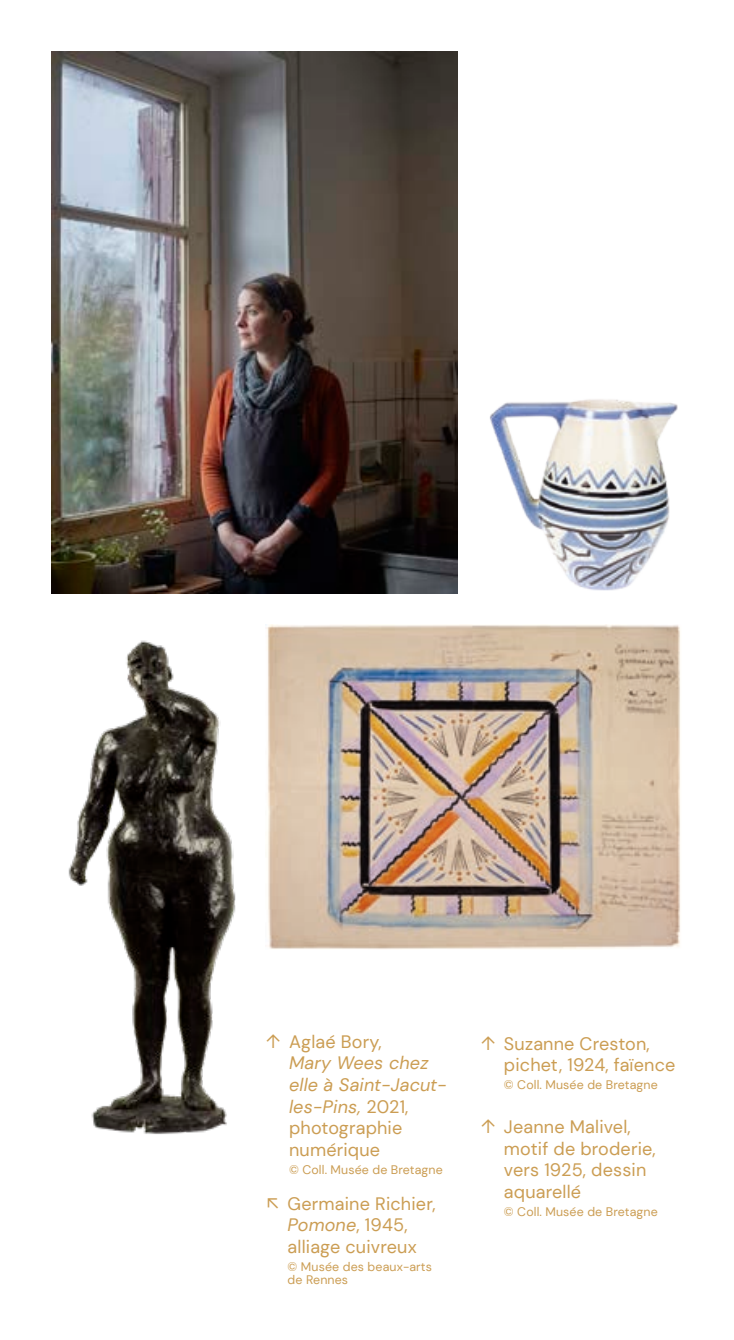
<style>
.page{position:relative;width:734px;height:1340px;background:#fff}
.page>*{position:absolute;margin:0;border:0;box-sizing:border-box;transform-origin:0 0}
.t1{font:18px/21.6px "DM Sans";letter-spacing:.01em;color:#cb9d53}
.t2{font:italic 18px/21.6px "DM Sans";letter-spacing:.01em;color:#cb9d53}
.t3{font:12.38px/13.5px "DM Sans";letter-spacing:.01em;color:#cb9d53}
.s1{font-family:"Condate";font-weight:300;font-style:normal}
.s2{font-style:normal}
.s3{font-family:"Condate";font-weight:300}
.s4{font-style:italic}
</style>
<div class="page">
<img style="left:68px;top:640px;width:168px;height:494px">
<img style="left:51px;top:51px;width:406px;height:542px">
<img style="left:266px;top:625px;width:414px;height:324px">
<img style="left:490px;top:399px;width:188px;height:192px">
<p class="t2" style="left:289px;top:1030px;width:159px;text-indent:-23px"><span class="s1">↑</span> <span class="s2">Aglaé Bory,<br></span>Mary Wees chez elle à Saint-Jacut&shy;les‑Pins, <span class="s2">2021, photographie numérique</span></p>
<p class="t3" style="left:289px;top:1162px;width:155px">© Coll. Musée de Bretagne</p>
<p class="t1" style="left:266px;top:1192px;width:171px;text-align:center"><span class="s3">↖</span> Germaine Richier,<br><span class="s4">Pomone</span>, 1945, alliage cuivreux</p>
<p class="t3" style="left:287px;top:1259px;width:146px">© Musée des beaux-arts de Rennes</p>
<p class="t1" style="left:504px;top:1032px;width:173px;text-indent:-23px"><span class="s3">↑</span> Suzanne Creston, pichet, 1924, faïence</p>
<p class="t3" style="left:504px;top:1078px;width:155px">© Coll. Musée de Bretagne</p>
<p class="t1" style="left:504px;top:1116px;width:153px;text-indent:-23px"><span class="s3">↑</span> Jeanne Malivel, motif de broderie, vers 1925, dessin aquarellé</p>
<p class="t3" style="left:504px;top:1204px;width:155px">© Coll. Musée de Bretagne</p>
</div>
